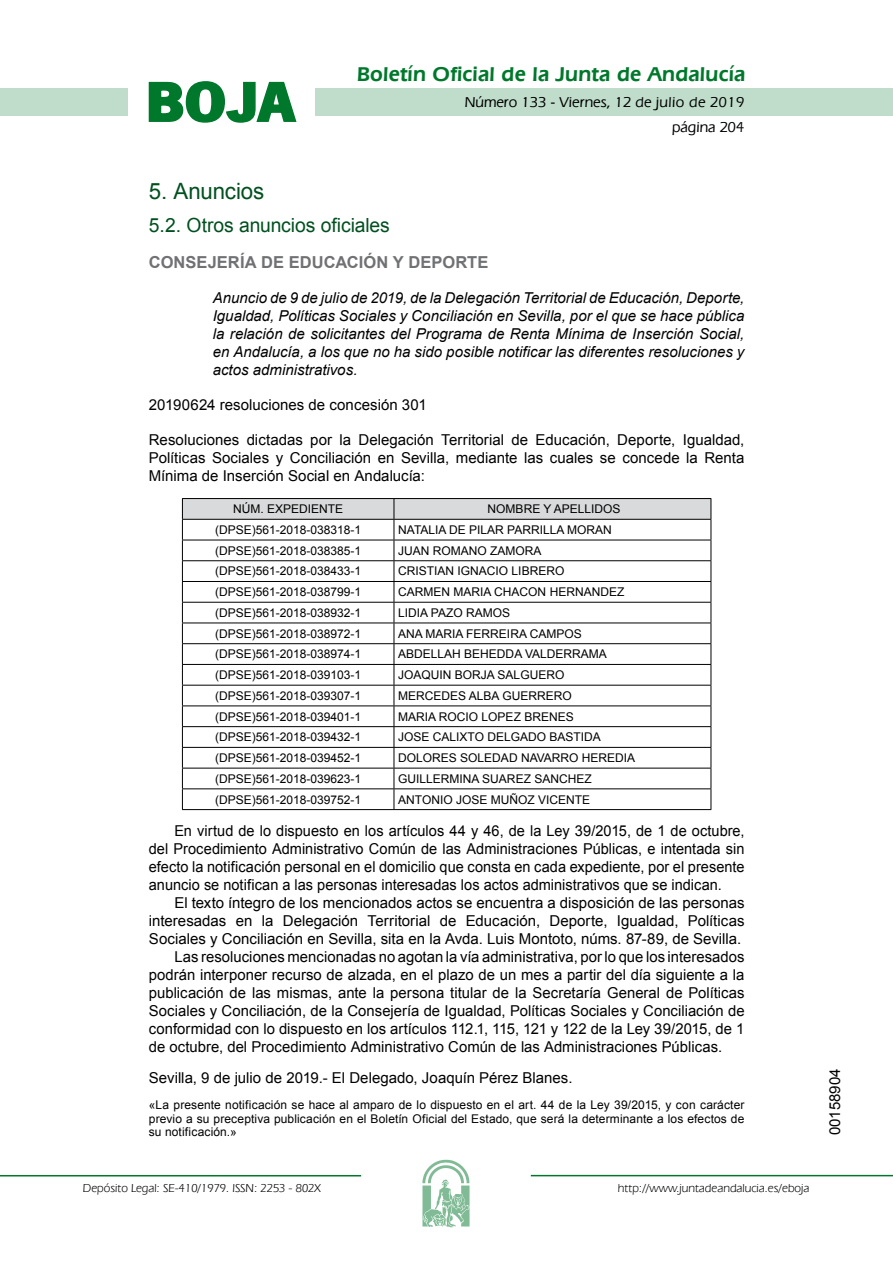
<style>
.page{position:relative;width:893px;height:1263px;background:#fff}
.page>*{position:absolute;margin:0;border:0;box-sizing:border-box;transform-origin:0 0}
.t1{font:700 57.75px "News Got T";color:#00782c;scale:1.14 1}
.t2{font:22.5px "Arial";letter-spacing:-.005em;color:#00501f}
.t3{font:600 21px "Eras IT Cby BT";letter-spacing:.01em;color:#00782c}
.t4{font:19.5px "Arial";letter-spacing:-.005em;color:#00501f}
.t5{font:700 16.5px "Arial";color:#707173}
.t6{font:15px/18px "Arial";color:#000;text-align:justify}
.t7{font:italic 15px/18px "Arial";color:#000;text-align:justify}
.t8{font:500 15px/24.5px "Eras IT Cby BT";color:#000;text-align:right}
.t9{font:12px/13.5px "Arial";color:#000;text-align:justify}
.t10{font:12px "Eras IT Cby BT";color:#000}
</style>
<div class="page">
<div style="left:315px;top:88px;width:577px;height:28px;background:#bfddca"></div>
<div style="left:0;top:88px;width:128px;height:28px;background:#bfddca"></div>
<hr style="left:0;top:1175px;width:361px;height:2px;background:#00782c">
<svg style="left:422px;top:1159px;width:47px;height:68px"></svg>
<hr style="left:531px;top:1175px;width:361px;height:1px;background:#00782c">
<svg style="left:148px;top:81px;width:149px;height:42px"></svg>
<hr style="left:182px;top:498px;width:212px;height:1px;background:#000">
<hr style="left:394px;top:498px;width:317px;height:1px;background:#000">
<svg style="left:182px;top:499px;width:529px;height:310px"></svg>
<hr style="left:182px;top:809px;width:212px;height:1px;background:#000">
<hr style="left:394px;top:809px;width:317px;height:1px;background:#000">
<h1 class="t1" style="left:145px;top:68px;width:133px">BOJA</h1>
<h3 class="t3" style="left:357px;top:62px;width:390px">Boletín Oficial de la Junta de Andalucía</h3>
<p class="t8" style="left:465px;top:90px;width:281px">Número 133 - Viernes, 12 de julio de 2019 página 204</p>
<h2 class="t2" style="left:149px;top:177px;width:117px">5. Anuncios</h2>
<h3 class="t4" style="left:149px;top:212px;width:242px">5.2. Otros anuncios oficiales</h3>
<p class="t5" style="left:149px;top:251px;width:341px">CONSEJERÍA DE EDUCACIÓN Y DEPORTE</p>
<p class="t7" style="left:213px;top:289px;width:533px">Anuncio de 9 de julio de 2019, de la Delegación Territorial de Educación, Deporte, Igualdad, Políticas Sociales y Conciliación en Sevilla, por el que se hace pública la relación de solicitantes del Programa de Renta Mínima de Inserción Social, en Andalucía, a los que no ha sido posible notificar las diferentes resoluciones y actos administrativos.</p>
<p class="t6" style="left:149px;top:396px;width:279px">20190624 resoluciones de concesión 301</p>
<p class="t6" style="left:149px;top:431px;width:597px">Resoluciones dictadas por la Delegación Territorial de Educación, Deporte, Igualdad, Políticas Sociales y Conciliación en Sevilla, mediante las cuales se concede la Renta Mínima de Inserción Social en Andalucía:</p>
<p class="t9" style="left:233px;top:502px;width:112px">NÚM. EXPEDIENTE</p>
<p class="t9" style="left:487px;top:502px;width:134px">NOMBRE Y APELLIDOS</p>
<p class="t9" style="left:215px;top:523px;width:148px">(DPSE)561-2018-038318-1</p>
<p class="t9" style="left:398px;top:523px;width:215px">NATALIA DE PILAR PARRILLA MORAN</p>
<p class="t9" style="left:215px;top:544px;width:148px">(DPSE)561-2018-038385-1</p>
<p class="t9" style="left:398px;top:544px;width:145px">JUAN ROMANO ZAMORA</p>
<p class="t9" style="left:215px;top:565px;width:148px">(DPSE)561-2018-038433-1</p>
<p class="t9" style="left:398px;top:565px;width:168px">CRISTIAN IGNACIO LIBRERO</p>
<p class="t9" style="left:215px;top:585px;width:148px">(DPSE)561-2018-038799-1</p>
<p class="t9" style="left:398px;top:585px;width:228px">CARMEN MARIA CHACON HERNANDEZ</p>
<p class="t9" style="left:215px;top:606px;width:148px">(DPSE)561-2018-038932-1</p>
<p class="t9" style="left:398px;top:606px;width:113px">LIDIA PAZO RAMOS</p>
<p class="t9" style="left:215px;top:627px;width:148px">(DPSE)561-2018-038972-1</p>
<p class="t9" style="left:398px;top:627px;width:185px">ANA MARIA FERREIRA CAMPOS</p>
<p class="t9" style="left:215px;top:648px;width:148px">(DPSE)561-2018-038974-1</p>
<p class="t9" style="left:398px;top:648px;width:210px">ABDELLAH BEHEDDA VALDERRAMA</p>
<p class="t9" style="left:215px;top:668px;width:148px">(DPSE)561-2018-039103-1</p>
<p class="t9" style="left:398px;top:668px;width:168px">JOAQUIN BORJA SALGUERO</p>
<p class="t9" style="left:215px;top:689px;width:148px">(DPSE)561-2018-039307-1</p>
<p class="t9" style="left:398px;top:689px;width:175px">MERCEDES ALBA GUERRERO</p>
<p class="t9" style="left:215px;top:710px;width:148px">(DPSE)561-2018-039401-1</p>
<p class="t9" style="left:398px;top:710px;width:177px">MARIA ROCIO LOPEZ BRENES</p>
<p class="t9" style="left:215px;top:731px;width:148px">(DPSE)561-2018-039432-1</p>
<p class="t9" style="left:398px;top:731px;width:204px">JOSE CALIXTO DELGADO BASTIDA</p>
<p class="t9" style="left:215px;top:751px;width:148px">(DPSE)561-2018-039452-1</p>
<p class="t9" style="left:398px;top:751px;width:238px">DOLORES SOLEDAD NAVARRO HEREDIA</p>
<p class="t9" style="left:215px;top:772px;width:148px">(DPSE)561-2018-039623-1</p>
<p class="t9" style="left:398px;top:772px;width:195px">GUILLERMINA SUAREZ SANCHEZ</p>
<p class="t9" style="left:215px;top:793px;width:148px">(DPSE)561-2018-039752-1</p>
<p class="t9" style="left:398px;top:793px;width:193px">ANTONIO JOSE MUÑOZ VICENTE</p>
<p class="t6" style="left:149px;top:822px;width:597px;text-indent:26px">En virtud de lo dispuesto en los artículos 44 y 46, de la Ley 39/2015, de 1 de octubre, del Procedimiento Administrativo Común de las Administraciones Públicas, e intentada sin efecto la notificación personal en el domicilio que consta en cada expediente, por el presente anuncio se notifican a las personas interesadas los actos administrativos que se indican.</p>
<p class="t6" style="left:174px;top:894px;width:571px">El texto íntegro de los mencionados actos se encuentra a disposición de las personas</p>
<p class="t6" style="left:149px;top:912px;width:597px">interesadas en la Delegación Territorial de Educación, Deporte, Igualdad, Políticas</p>
<p class="t6" style="left:149px;top:930px;width:594px">Sociales y Conciliación en Sevilla, sita en la Avda. Luis Montoto, núms. 87-89, de Sevilla.</p>
<p class="t6" style="left:174px;top:948px;width:571px">Las resoluciones mencionadas no agotan la vía administrativa, por lo que los interesados</p>
<p class="t6" style="left:149px;top:966px;width:597px">podrán interponer recurso de alzada, en el plazo de un mes a partir del día siguiente a la</p>
<p class="t6" style="left:149px;top:984px;width:597px">publicación de las mismas, ante la persona titular de la Secretaría General de Políticas</p>
<p class="t6" style="left:149px;top:1002px;width:597px">Sociales y Conciliación, de la Consejería de Igualdad, Políticas Sociales y Conciliación de</p>
<p class="t6" style="left:149px;top:1020px;width:597px">conformidad con lo dispuesto en los artículos 112.1, 115, 121 y 122 de la Ley 39/2015, de 1</p>
<p class="t6" style="left:149px;top:1038px;width:574px">de octubre, del Procedimiento Administrativo Común de las Administraciones Públicas.</p>
<p class="t6" style="left:149px;top:1069px;width:425px">Sevilla, 9 de julio de 2019.- El Delegado, Joaquín Pérez Blanes.</p>
<p class="t9" style="left:149px;top:1099px;width:597px">«La presente notificación se hace al amparo de lo dispuesto en el art. 44 de la Ley 39/2015, y con carácter previo a su preceptiva publicación en el Boletín Oficial del Estado, que será la determinante a los efectos de su notificación.»</p>
<p class="t10" style="left:83px;top:1181px;width:239px">Depósito Legal: SE-410/1979. ISSN: 2253 - 802X</p>
<p class="t10" style="left:618px;top:1181px;width:193px">http://www.juntadeandalucia.es/eboja</p>
<p class="t6" style="left:826px;top:1135px;width:68px;rotate:-90deg">00158904</p>
</div>
